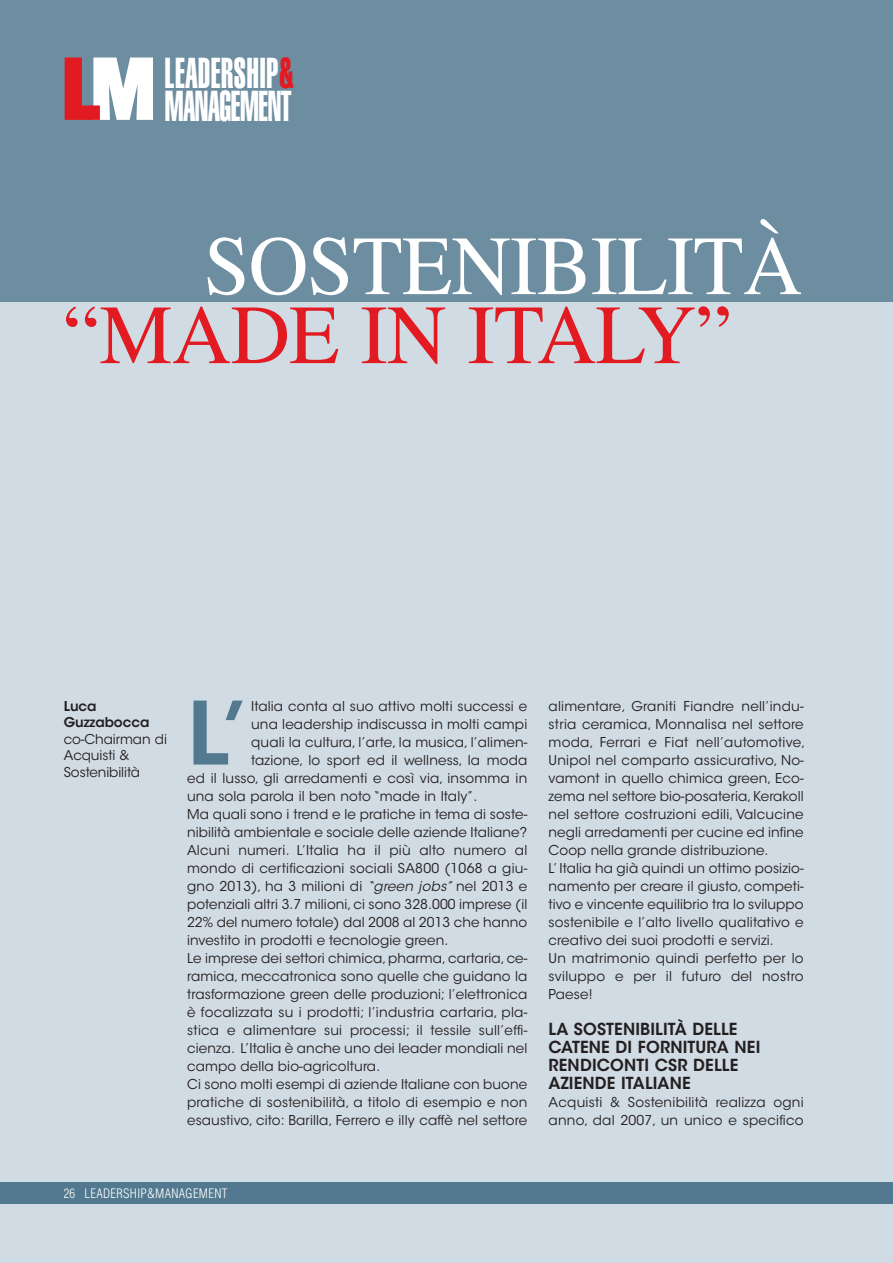
<style>
.page{position:relative;width:893px;height:1263px;background:#d1dbe3}
.page>*{position:absolute;margin:0;border:0;box-sizing:border-box;transform-origin:0 0}
.t1{font:600 86.4px "ITC Avant Garde Std";color:#52798f}
.t2{font:84px "Times";letter-spacing:-.01em;color:#fff}
.t3{font:84px "Times";letter-spacing:-.01em;color:#e21a21}
.t4{font:42.45px/32.7px "Helvetica Extra Compressed";letter-spacing:.005em;color:#fff;text-align:right;scale:.77 1}
.t5{font:600 16.5px/18px "ITC Avant Garde Std";letter-spacing:.01em;color:#231f20}
.t6{font:13.5px/18px "ITC Avant Garde Std";letter-spacing:.01em;color:#231f20}
.t7{font:600 13.5px/16.5px "ITC Avant Garde Std";letter-spacing:-.005em;color:#231f20}
.t8{font:300 condensed 12.75px "Helvetica";letter-spacing:.025em;color:#fff}
.s1{color:#e21a21}
.s2{font-family:"Helvetica";font-weight:900;font-stretch:condensed;font-size:79.8px;color:#e21a21}
.s3{font-family:"Helvetica";font-weight:900;font-stretch:condensed;font-size:79.8px}
.s4{font-style:italic}
</style>
<div class="page">
<div style="left:0;top:0;width:892px;height:302px;background:#6d8da1"></div>
<div style="left:0;top:1182px;width:892px;height:22px;background:#52798f"></div>
<h3 class="t4" style="left:63px;top:60px;width:301px">LEADERSHIP<span class="s1">&amp;<br></span><span class="s2">L</span><span class="s3">M</span> MANAGEMENT</h3>
<h2 class="t2" style="left:204px;top:216px;width:600px">SOSTENIBILITÀ</h2>
<h2 class="t3" style="left:64px;top:285px;width:670px">“MADE IN ITALY”</h2>
<p class="t7" style="left:64px;top:698px;width:87px">Luca<br>Guzzabocca</p>
<p class="t6" style="left:64px;top:732px;width:105px;line-height:16.5px">co-Chairman di<br>Acquisti &amp;<br>Sostenibilità</p>
<h1 class="t1" style="left:187px;top:701px;width:65px">L’</h1>
<p class="t6" style="left:251px;top:698px;width:278px">Italia conta al suo attivo molti successi e</p>
<p class="t6" style="left:251px;top:716px;width:278px">una leadership indiscussa in molti campi</p>
<p class="t6" style="left:251px;top:734px;width:278px">quali la cultura, l’arte, la musica, l’alimen-</p>
<p class="t6" style="left:251px;top:752px;width:278px">tazione, lo sport ed il wellness, la moda</p>
<p class="t6" style="left:187px;top:770px;width:342px">ed il lusso, gli arredamenti e così via, insomma in</p>
<p class="t6" style="left:187px;top:788px;width:292px">una sola parola il ben noto “made in Italy”.</p>
<p class="t6" style="left:187px;top:806px;width:342px">Ma quali sono i trend e le pratiche in tema di soste-</p>
<p class="t6" style="left:187px;top:824px;width:342px">nibilità ambientale e sociale delle aziende Italiane?</p>
<p class="t6" style="left:187px;top:842px;width:342px">Alcuni numeri. L’Italia ha il più alto numero al</p>
<p class="t6" style="left:187px;top:860px;width:342px">mondo di certificazioni sociali SA800 (1068 a giu-</p>
<p class="t6" style="left:187px;top:878px;width:342px">gno 2013), ha 3 milioni di <span class="s4">“green jobs”</span> nel 2013 e</p>
<p class="t6" style="left:187px;top:896px;width:342px">potenziali altri 3.7 milioni,ci sono 328.000 imprese (il</p>
<p class="t6" style="left:187px;top:914px;width:342px">22% del numero totale) dal 2008 al 2013 che hanno</p>
<p class="t6" style="left:187px;top:932px;width:263px">investito in prodotti e tecnologie green.</p>
<p class="t6" style="left:187px;top:950px;width:342px">Le imprese dei settori chimica,pharma,cartaria,ce-</p>
<p class="t6" style="left:187px;top:968px;width:342px">ramica, meccatronica sono quelle che guidano la</p>
<p class="t6" style="left:187px;top:986px;width:342px">trasformazione green delle produzioni; l’elettronica</p>
<p class="t6" style="left:187px;top:1004px;width:342px">è focalizzata su i prodotti; l’industria cartaria, pla-</p>
<p class="t6" style="left:187px;top:1022px;width:342px">stica e alimentare sui processi; il tessile sull’effi-</p>
<p class="t6" style="left:187px;top:1040px;width:342px">cienza. L’Italia è anche uno dei leader mondiali nel</p>
<p class="t6" style="left:187px;top:1058px;width:195px">campo della bio-agricoltura.</p>
<p class="t6" style="left:187px;top:1076px;width:342px">Ci sono molti esempi di aziende Italiane con buone</p>
<p class="t6" style="left:187px;top:1094px;width:342px">pratiche di sostenibilità, a titolo di esempio e non</p>
<p class="t6" style="left:187px;top:1112px;width:342px">esaustivo, cito: Barilla, Ferrero e illy caffè nel settore</p>
<p class="t6" style="left:549px;top:698px;width:258px">alimentare, Graniti Fiandre nell’indu&shy;stria ceramica, Monnalisa nel settore moda, Ferrari e Fiat nell’automotive, Unipol nel comparto assicurativo, No&shy;vamont in quello chimica green, Eco&shy;zema nel settore bio-posateria,Kerakoll nel settore costruzioni edili, Valcucine negli arredamenti per cucine ed infine Coop nella grande distribuzione.<br>L’ Italia ha già quindi un ottimo posizio&shy;namento per creare il giusto, competi&shy;tivo e vincente equilibrio tra lo sviluppo sostenibile e l’alto livello qualitativo e creativo dei suoi prodotti e servizi.<br>Un matrimonio quindi perfetto per lo sviluppo e per il futuro del nostro Paese!</p>
<p class="t5" style="left:549px;top:1021px;width:213px">LA SOSTENIBILITÀ DELLE<br>CATENE DI FORNITURA NEI<br>RENDICONTI CSR DELLE<br>AZIENDE ITALIANE</p>
<p class="t6" style="left:549px;top:1094px;width:257px">Acquisti &amp; Sostenibilità realizza ogni anno, dal 2007, un unico e specifico</p>
<p class="t8" style="left:64px;top:1186px;width:165px">26 LEADERSHIP&amp;MANAGEMENT</p>
</div>
